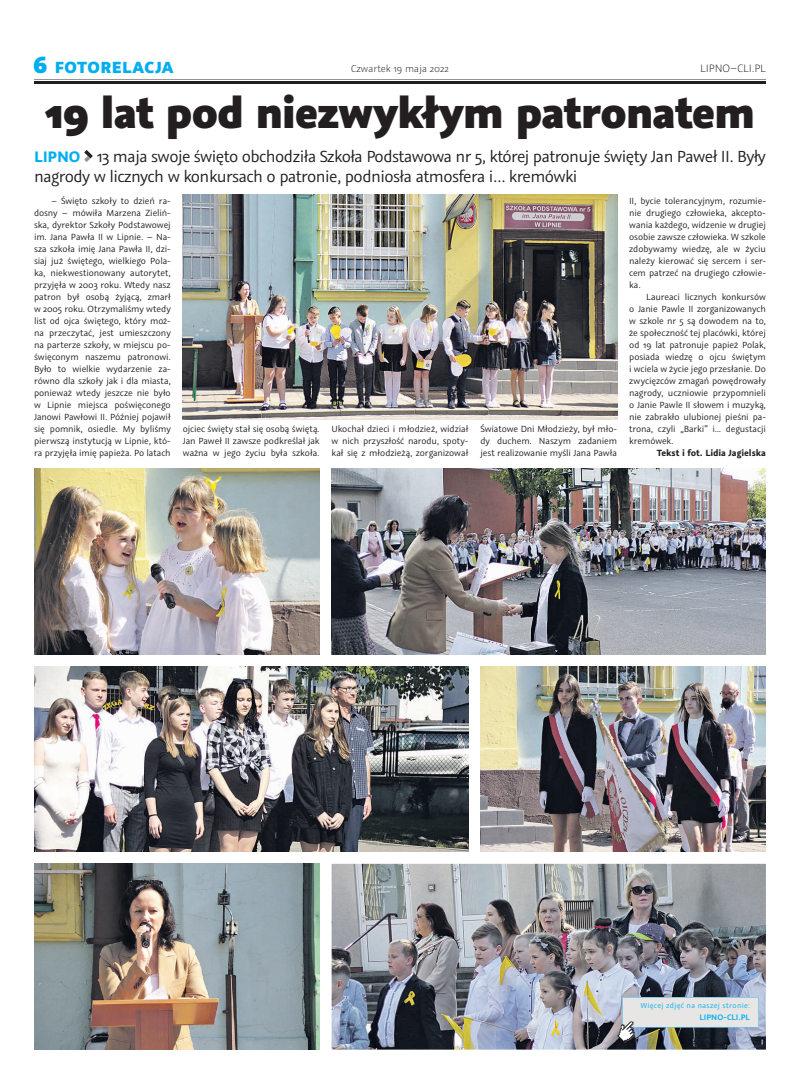
<style>
.page{position:relative;width:800px;height:1078px;background:#fff}
.page>*{position:absolute;margin:0;border:0;box-sizing:border-box;transform-origin:0 0}
.t1{font:800 48px "Graublau Sans";letter-spacing:-.025em;color:#231f20}
.t2{font:18px/20px "Graublau Sans";letter-spacing:-.03em;color:#231f20}
.t3{font:800 18px "Graublau Sans";letter-spacing:.03em;color:#00aeef}
.t4{font:300 12px "Graublau Sans";color:#231f20}
.t5{font:300 11px "Graublau Sans";color:#231f20}
.t6{font:10px/12px "Graublau Sans";letter-spacing:-.01em;color:#231f20;text-align:justify}
.t7{font:700 10px "Graublau Sans";letter-spacing:-.005em;color:#231f20}
.t8{font:600 8.9px "Graublau Sans";color:#00aeef}
.t9{font:8.1px "Graublau Sans";letter-spacing:.04em;color:#00aeef}
.s1{font-size:26px}
.s2{font-weight:700;font-size:17px;color:#00aeef}
</style>
<div class="page">
<hr style="left:34px;top:79px;width:731px;height:1px;background:#939598">
<hr style="left:34px;top:81px;width:731px;height:2px;background:#231f20">
<svg style="left:84px;top:150px;width:9px;height:12px"></svg>
<img style="left:480px;top:666px;width:285px;height:185px">
<img style="left:34px;top:666px;width:434px;height:185px">
<img style="left:183px;top:195px;width:434px;height:225px">
<img style="left:331px;top:863px;width:434px;height:186px">
<img style="left:34px;top:468px;width:285px;height:186px">
<img style="left:34px;top:863px;width:285px;height:186px">
<img style="left:331px;top:468px;width:434px;height:186px">
<svg style="left:617px;top:997px;width:141px;height:45px;background:#b5b9bb"></svg>
<h2 class="t3" style="left:33px;top:55px;width:142px"><span class="s1">6</span> FOTORELACJA</h2>
<p class="t5" style="left:351px;top:62px;width:99px">Czwartek 19 maja 2022</p>
<p class="t4" style="left:700px;top:61px;width:67px">LIPNO–CLI.PL</p>
<h1 class="t1" style="left:45px;top:81px;width:712px">19 lat pod niezwykłym patronatem</h1>
<h2 class="t2" style="left:34px;top:146px;width:733px"><span class="s2">LIPNO</span> 13 maja swoje święto obchodziła Szkoła Podstawowa nr 5, której patronuje święty Jan Paweł II. Były nagrody w licznych w konkursach o patronie, podniosła atmosfera i… kremówki</h2>
<p class="t6" style="left:34px;top:195px;width:138px;text-indent:17px">– Święto szkoły to dzień ra&shy;dosny – mówiła Marzena Zieliń&shy;ska, dyrektor Szkoły Podstawowej im. Jana Pawła II w Lipnie. – Na&shy;sza szkoła imię Jana Pawła II, dzi&shy;siaj już świętego, wielkiego Pola&shy;ka, niekwestionowany autorytet, przyjęła w 2003 roku. Wtedy nasz patron był osobą żyjącą, zmarł w 2005 roku. Otrzymaliśmy wtedy list od ojca świętego, który moż&shy;na przeczytać, jest umieszczony na parterze szkoły, w miejscu po&shy;święconym naszemu patronowi.<br>Było to wielkie wydarzenie za&shy;równo dla szkoły jak i dla miasta, ponieważ wtedy jeszcze nie było w Lipnie miejsca poświęconego Janowi Pawłowi II. Później pojawił się pomnik, osiedle. My byliśmy pierwszą instytucją w Lipnie, któ&shy;ra przyjęła imię papieża. Po latach</p>
<p class="t6" style="left:183px;top:423px;width:138px">ojciec święty stał się osobą świętą.<br>Jan Paweł II zawsze podkreślał jak ważna w jego życiu była szkoła.</p>
<p class="t6" style="left:331px;top:423px;width:138px">Ukochał dzieci i młodzież, widział w nich przyszłość narodu, spoty&shy;kał się z młodzieżą, zorganizował</p>
<p class="t6" style="left:480px;top:423px;width:138px">Światowe Dni Młodzieży, był mło&shy;dy duchem. Naszym zadaniem jest realizowanie myśli Jana Pawła</p>
<p class="t6" style="left:629px;top:195px;width:138px">II, bycie tolerancyjnym, rozumie&shy;nie drugiego człowieka, akcepto&shy;wania każdego, widzenie w drugiej osobie zawsze człowieka. W szkole zdobywamy wiedzę, ale w życiu należy kierować się sercem i ser&shy;cem patrzeć na drugiego człowie&shy;ka.</p>
<p class="t6" style="left:629px;top:291px;width:138px;text-indent:17px">Laureaci licznych konkursów o Janie Pawle II zorganizowanych w szkole nr 5 są dowodem na to, że społeczność tej placówki, której od 19 lat patronuje papież Polak, posiada wiedzę o ojcu świętym i wciela w życie jego przesłanie. Do zwycięzców zmagań powędrowały nagrody, uczniowie przypomnieli o Janie Pawle II słowem i muzyką, nie zabrakło ulubionej pieśni pa&shy;trona, czyli „Barki” i... degustacji kremówek.</p>
<p class="t7" style="left:656px;top:446px;width:111px">Tekst i fot. Lidia Jagielska</p>
<p class="t9" style="left:640px;top:1000px;width:111px">Więcej zdjęć na naszej stronie:</p>
<p class="t8" style="left:699px;top:1011px;width:52px">LIPNO-CLI.PL</p>
</div>
